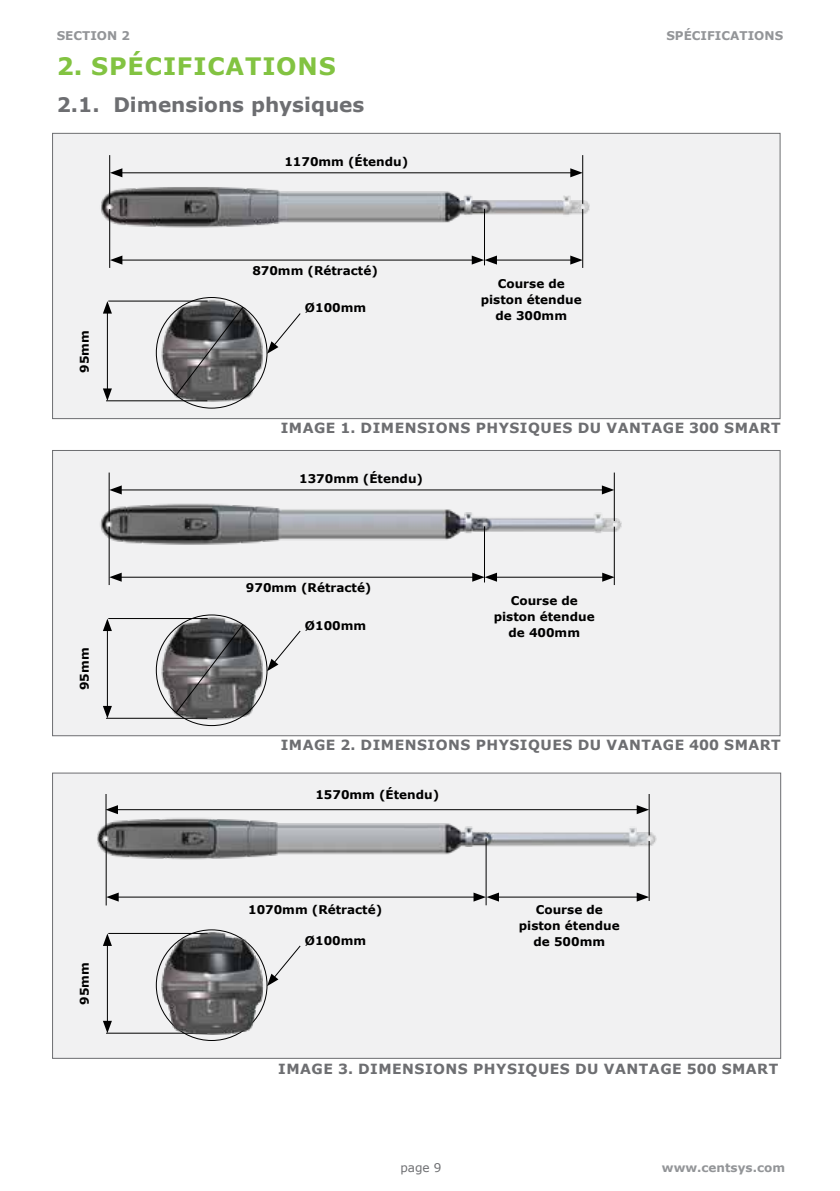
<style>
.page{position:relative;width:840px;height:1191px;background:#fff}
.page>*{position:absolute;margin:0;border:0;box-sizing:border-box;transform-origin:0 0}
.t1{font:700 24px "Verdana";letter-spacing:.035em;color:#82c341}
.t2{font:700 20px "Verdana";color:#6d6e71}
.t3{font:700 14px "Verdana";letter-spacing:.035em;color:#6d6e71}
.t4{font:700 12px/16px "Verdana";color:#000;text-align:center}
.t5{font:700 12px "Verdana";color:#939598}
.t6{font:12px "Verdana";color:#6d6e71}
</style>
<div class="page">
<div style="left:52px;top:772px;width:729px;height:287px;background:#f1f1f2"></div>
<img style="left:71px;top:772px;width:590px;height:105px">
<div style="left:52px;top:450px;width:728px;height:286px;background:#f1f1f2"></div>
<img style="left:74px;top:450px;width:591px;height:158px">
<hr style="left:118px;top:489px;width:486px;height:1px;background:#000">
<svg style="left:110px;top:485px;width:12px;height:9px"></svg>
<svg style="left:601px;top:485px;width:12px;height:9px"></svg>
<hr style="left:118px;top:577px;width:357px;height:1px;background:#000">
<svg style="left:110px;top:572px;width:12px;height:10px"></svg>
<hr style="left:493px;top:577px;width:112px;height:1px;background:#000">
<svg style="left:472px;top:572px;width:24px;height:10px"></svg>
<svg style="left:602px;top:572px;width:11px;height:10px"></svg>
<hr style="left:484px;top:526px;width:1px;height:56px;background:#000">
<hr style="left:613px;top:472px;width:1px;height:49px;background:#000">
<hr style="left:648px;top:794px;width:1px;height:41px;background:#000">
<hr style="left:613px;top:526px;width:1px;height:59px;background:#000">
<hr style="left:648px;top:841px;width:1px;height:60px;background:#000">
<hr style="left:109px;top:526px;width:1px;height:59px;background:#000">
<hr style="left:105px;top:794px;width:1px;height:41px;background:#000">
<hr style="left:106px;top:841px;width:1px;height:64px;background:#000">
<hr style="left:107px;top:942px;width:1px;height:82px;background:#000">
<svg style="left:103px;top:933px;width:9px;height:13px"></svg>
<svg style="left:103px;top:1020px;width:9px;height:13px"></svg>
<hr style="left:485px;top:838px;width:1px;height:67px;background:#000">
<hr style="left:115px;top:809px;width:524px;height:1px;background:#000">
<svg style="left:105px;top:805px;width:13px;height:9px"></svg>
<svg style="left:636px;top:805px;width:12px;height:9px"></svg>
<hr style="left:115px;top:896px;width:361px;height:1px;background:#000">
<svg style="left:106px;top:892px;width:13px;height:9px"></svg>
<hr style="left:495px;top:896px;width:144px;height:1px;background:#000">
<svg style="left:473px;top:892px;width:25px;height:9px"></svg>
<svg style="left:636px;top:892px;width:12px;height:9px"></svg>
<hr style="left:108px;top:933px;width:99px;height:1px;background:#000">
<svg style="left:280px;top:944px;width:21px;height:42px"></svg>
<hr style="left:106px;top:1032px;width:101px;height:1px;background:#000">
<hr style="left:109px;top:472px;width:1px;height:49px;background:#000">
<img style="left:144px;top:914px;width:136px;height:135px">
<hr style="left:107px;top:628px;width:1px;height:81px;background:#000">
<svg style="left:103px;top:618px;width:9px;height:13px"></svg>
<svg style="left:103px;top:706px;width:9px;height:12px"></svg>
<hr style="left:108px;top:618px;width:99px;height:1px;background:#000">
<svg style="left:267px;top:630px;width:34px;height:41px"></svg>
<hr style="left:106px;top:718px;width:101px;height:1px;background:#000">
<svg style="left:175px;top:623px;width:69px;height:90px;background:#5a595a"></svg>
<div style="left:52px;top:132px;width:728px;height:287px;background:#f1f1f2"></div>
<img style="left:58px;top:138px;width:598px;height:110px">
<hr style="left:119px;top:172px;width:454px;height:1px;background:#000">
<svg style="left:110px;top:168px;width:12px;height:9px"></svg>
<svg style="left:570px;top:168px;width:12px;height:9px"></svg>
<hr style="left:119px;top:260px;width:355px;height:1px;background:#000">
<svg style="left:110px;top:255px;width:12px;height:10px"></svg>
<hr style="left:493px;top:260px;width:80px;height:1px;background:#000">
<svg style="left:471px;top:255px;width:25px;height:10px"></svg>
<svg style="left:570px;top:255px;width:12px;height:10px"></svg>
<hr style="left:484px;top:209px;width:1px;height:56px;background:#000">
<hr style="left:582px;top:155px;width:1px;height:49px;background:#000">
<hr style="left:582px;top:209px;width:1px;height:59px;background:#000">
<hr style="left:109px;top:209px;width:1px;height:59px;background:#000">
<hr style="left:109px;top:155px;width:1px;height:49px;background:#000">
<hr style="left:107px;top:310px;width:1px;height:82px;background:#000">
<svg style="left:103px;top:301px;width:9px;height:12px"></svg>
<svg style="left:103px;top:388px;width:9px;height:13px"></svg>
<hr style="left:108px;top:301px;width:99px;height:1px;background:#000">
<svg style="left:267px;top:312px;width:34px;height:42px"></svg>
<hr style="left:106px;top:400px;width:101px;height:1px;background:#000">
<svg style="left:175px;top:306px;width:69px;height:90px;background:#5a595a"></svg>
<p class="t5" style="left:57px;top:27px;width:75px">SECTION 2</p>
<p class="t5" style="left:666px;top:27px;width:118px">SPÉCIFICATIONS</p>
<h1 class="t1" style="left:57px;top:49px;width:280px">2. SPÉCIFICATIONS</h1>
<h2 class="t2" style="left:57px;top:90px;width:309px">2.1. Dimensions physiques</h2>
<p class="t4" style="left:76px;top:372px;width:44px;rotate:-90deg">95mm</p>
<p class="t4" style="left:76px;top:690px;width:44px;rotate:-90deg">95mm</p>
<p class="t4" style="left:76px;top:1005px;width:44px;rotate:-90deg">95mm</p>
<p class="t4" style="left:284px;top:153px;width:125px">1170mm (Étendu)</p>
<p class="t4" style="left:252px;top:262px;width:127px">870mm (Rétracté)</p>
<p class="t4" style="left:305px;top:299px;width:63px">Ø100mm</p>
<p class="t4" style="left:480px;top:275px;width:102px">Course de piston étendue de 300mm</p>
<p class="t3" style="left:280px;top:418px;width:501px">IMAGE 1. DIMENSIONS PHYSIQUES DU VANTAGE 300 SMART</p>
<p class="t4" style="left:299px;top:470px;width:125px">1370mm (Étendu)</p>
<p class="t4" style="left:246px;top:579px;width:127px">970mm (Rétracté)</p>
<p class="t4" style="left:305px;top:617px;width:63px">Ø100mm</p>
<p class="t4" style="left:493px;top:592px;width:102px">Course de piston étendue de 400mm</p>
<p class="t3" style="left:280px;top:735px;width:501px">IMAGE 2. DIMENSIONS PHYSIQUES DU VANTAGE 400 SMART</p>
<p class="t4" style="left:315px;top:786px;width:125px">1570mm (Étendu)</p>
<p class="t4" style="left:248px;top:902px;width:135px">1070mm (Rétracté)</p>
<p class="t4" style="left:305px;top:932px;width:63px">Ø100mm</p>
<p class="t4" style="left:518px;top:902px;width:102px">Course de piston étendue de 500mm</p>
<p class="t3" style="left:278px;top:1058px;width:501px">IMAGE 3. DIMENSIONS PHYSIQUES DU VANTAGE 500 SMART</p>
<p class="t6" style="left:400px;top:1159px;width:43px">page 9</p>
<p class="t5" style="left:661px;top:1159px;width:124px">www.centsys.com</p>
</div>
